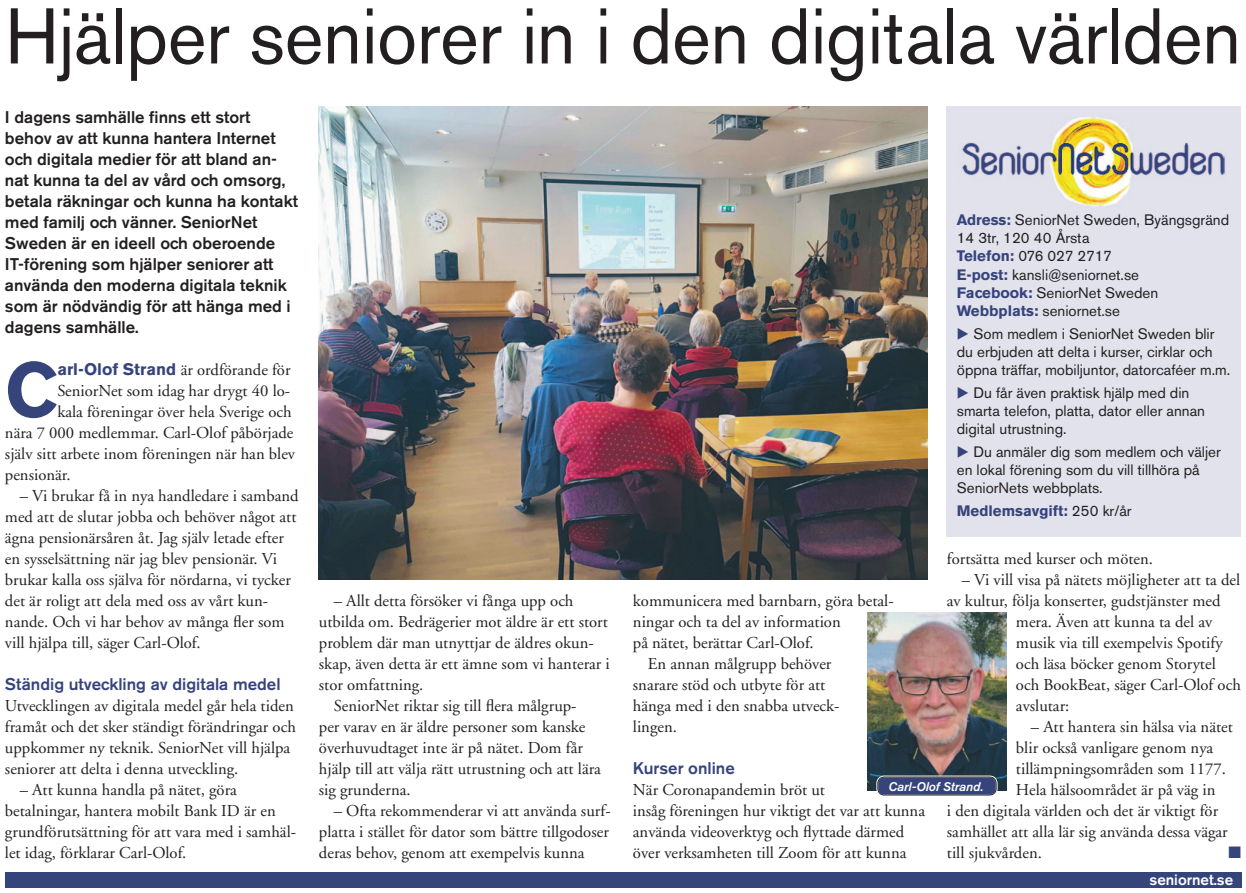
<style>
.page{position:relative;width:1246px;height:893px;background:#fff}
.page>*{position:absolute;margin:0;border:0;box-sizing:border-box;transform-origin:0 0}
.t1{font:78.05px "Akzidenz Grotesk BE";color:#231f20;scale:.95 1}
.t2{font:700 76.12px "Akzidenz Grotesk BE";color:#36447c}
.t3{font:500 16.8px/21px "Akzidenz Grotesk BE";color:#231f20}
.t4{font:500 16.8px "Akzidenz Grotesk BE";color:#36447c}
.t5{font:16.62px/21px "Adobe Garamond";color:#231f20}
.t6{font:16.62px "Zapf Dingbats ITC";color:#36447c}
.t7{font:15.05px/18px "Akzidenz Grotesk BE";color:#231f20}
.t8{font:700 15.05px "Akzidenz Grotesk BE";color:#36447c}
.t9{font:500 15.05px "Akzidenz Grotesk BE";color:#fff}
.t10{font:italic 500 12.42px "Akzidenz Grotesk BE";color:#fff}
.s1{font-family:"Akzidenz Grotesk BE";font-weight:700;color:#36447c}
.s2{font-weight:700;color:#36447c}
.s3{font-family:"East West Pi Fet";color:#36447c}
.s4{font-weight:400;color:#231f20}
</style>
<div class="page">
<div style="left:5px;top:872px;width:1235px;height:16px;background:#36447c"></div>
<div style="left:946px;top:106px;width:294px;height:431px;background:#e1e2ec"></div>
<img style="left:961px;top:117px;width:265px;height:89px">
<img style="left:867px;top:613px;width:138px;height:177px">
<svg style="left:876px;top:775px;width:121px;height:21px;background:#49547f"></svg>
<img style="left:319px;top:106px;width:607px;height:474px">
<h1 class="t1" style="left:5px;top:-10px;width:1302px">Hjälper seniorer in i den digitala världen</h1>
<p class="t3" style="left:5px;top:106px;width:294px">I dagens samhälle finns ett stort behov av att kunna hantera Internet och digitala medier för att bland an&shy;nat kunna ta del av vård och omsorg, betala räkningar och kunna ha kontakt med familj och vänner. SeniorNet Sweden är en ideell och oberoende IT-förening som hjälper seniorer att använda den moderna digitala teknik som är nödvändig för att hänga med i dagens samhälle.</p>
<h2 class="t2" style="left:5px;top:346px;width:54px">C</h2>
<p class="t5" style="left:57px;top:359px;width:235px"><span class="s1">arl-Olof Strand</span> är ordförande för</p>
<p class="t5" style="left:57px;top:380px;width:234px">SeniorNet som idag har drygt 40 lo-</p>
<p class="t5" style="left:57px;top:401px;width:236px">kala föreningar över hela Sverige och</p>
<p class="t5" style="left:5px;top:422px;width:290px">nära 7 000 medlemmar. Carl-Olof påbörjade</p>
<p class="t5" style="left:5px;top:443px;width:291px">själv sitt arbete inom föreningen när han blev</p>
<p class="t5" style="left:5px;top:464px;width:67px">pensionär.</p>
<p class="t5" style="left:5px;top:485px;width:295px;text-indent:15px">– Vi brukar få in nya handledare i samband med att de slutar jobba och behöver något att ägna pensionärsåren åt. Jag själv letade efter en sysselsättning när jag blev pensionär. Vi brukar kalla oss själva för nördarna, vi tycker det är roligt att dela med oss av vårt kun&shy;nande. Och vi har behov av många fler som vill hjälpa till, säger Carl-Olof.</p>
<p class="t4" style="left:5px;top:673px;width:277px">Ständig utveckling av digitala medel</p>
<p class="t5" style="left:5px;top:695px;width:292px">Utvecklingen av digitala medel går hela tiden framåt och det sker ständigt förändringar och uppkommer ny teknik. SeniorNet vill hjälpa seniorer att delta i denna utveckling.</p>
<p class="t5" style="left:5px;top:779px;width:292px;text-indent:15px">– Att kunna handla på nätet, göra betalningar, hantera mobilt Bank ID är en grundförutsättning för att vara med i samhäl&shy;let idag, förklarar Carl-Olof.</p>
<p class="t5" style="left:334px;top:590px;width:241px">– Allt detta försöker vi fånga upp och</p>
<p class="t5" style="left:319px;top:611px;width:290px">utbilda om. Bedrägerier mot äldre är ett stort</p>
<p class="t5" style="left:319px;top:632px;width:276px">problem där man utnyttjar de äldres okun-</p>
<p class="t5" style="left:319px;top:653px;width:292px">skap, även detta är ett ämne som vi hanterar i</p>
<p class="t5" style="left:319px;top:674px;width:106px">stor omfattning.</p>
<p class="t5" style="left:334px;top:695px;width:244px">SeniorNet riktar sig till flera målgrup-</p>
<p class="t5" style="left:319px;top:716px;width:268px">per varav en är äldre personer som kanske</p>
<p class="t5" style="left:319px;top:737px;width:265px">överhuvudtaget inte är på nätet. Dom får</p>
<p class="t5" style="left:319px;top:758px;width:283px">hjälp till att välja rätt utrustning och att lära</p>
<p class="t5" style="left:319px;top:779px;width:93px">sig grunderna.</p>
<p class="t5" style="left:319px;top:800px;width:293px;text-align:justify;text-indent:15px">– Ofta rekommenderar vi att använda surf&shy;platta i stället för dator som bättre tillgodoser deras behov, genom att exempelvis kunna</p>
<p class="t7" style="left:956px;top:211px;width:274px"><span class="s2">Adress:</span> SeniorNet Sweden, Byängsgränd<br>14 3tr, 120 40 Årsta<br><span class="s2">Telefon:</span> 076 027 2717<br><span class="s2">E-post:</span> kansli@seniornet.se<br><span class="s2">Facebook:</span> SeniorNet Sweden<br><span class="s2">Webbplats:</span> seniornet.se</p>
<p class="t7" style="left:956px;top:324px;width:275px"><span class="s3">H</span> Som medlem i SeniorNet Sweden blir du erbjuden att delta i kurser, cirklar och öppna träffar, mobiljuntor, datorcaféer m.m.</p>
<p class="t7" style="left:956px;top:384px;width:250px"><span class="s3">H</span> Du får även praktisk hjälp med din smarta telefon, platta, dator eller annan digital utrustning.</p>
<p class="t7" style="left:956px;top:443px;width:265px"><span class="s3">H</span> Du anmäler dig som medlem och väljer en lokal förening som du vill tillhöra på<br>SeniorNets webbplats.</p>
<p class="t8" style="left:956px;top:502px;width:176px">Medlemsavgift: <span class="s4">250 kr/år</span></p>
<p class="t5" style="left:946px;top:548px;width:207px">fortsätta med kurser och möten.</p>
<p class="t5" style="left:961px;top:569px;width:280px">– Vi vill visa på nätets möjligheter att ta del</p>
<p class="t5" style="left:946px;top:590px;width:275px">av kultur, följa konserter, gudstjänster med</p>
<p class="t5" style="left:1015px;top:611px;width:198px">mera. Även att kunna ta del av</p>
<p class="t5" style="left:1015px;top:632px;width:208px">musik via till exempelvis Spotify</p>
<p class="t5" style="left:1015px;top:653px;width:201px">och läsa böcker genom Storytel</p>
<p class="t5" style="left:1015px;top:674px;width:226px">och BookBeat, säger Carl-Olof och</p>
<p class="t5" style="left:1015px;top:695px;width:55px">avslutar:</p>
<p class="t5" style="left:1030px;top:716px;width:203px">– Att hantera sin hälsa via nätet</p>
<p class="t5" style="left:1015px;top:737px;width:199px">blir också vanligare genom nya</p>
<p class="t5" style="left:1015px;top:758px;width:211px">tillämpningsområden som 1177.</p>
<p class="t5" style="left:1015px;top:779px;width:201px">Hela hälsoområdet är på väg in</p>
<p class="t5" style="left:946px;top:800px;width:273px">i den digitala världen och det är viktigt för</p>
<p class="t5" style="left:946px;top:821px;width:282px">samhället att alla lär sig använda dessa vägar</p>
<p class="t5" style="left:946px;top:842px;width:96px">till sjukvården.</p>
<p class="t6" style="left:1228px;top:844px;width:14px">■</p>
<p class="t5" style="left:632px;top:590px;width:262px">kommunicera med barnbarn, göra betal-</p>
<p class="t5" style="left:632px;top:611px;width:209px">ningar och ta del av information</p>
<p class="t5" style="left:632px;top:632px;width:182px">på nätet, berättar Carl-Olof.</p>
<p class="t5" style="left:647px;top:653px;width:185px">En annan målgrupp behöver</p>
<p class="t5" style="left:632px;top:674px;width:194px">snarare stöd och utbyte för att</p>
<p class="t5" style="left:632px;top:695px;width:208px">hänga med i den snabba utveck-</p>
<p class="t5" style="left:632px;top:716px;width:45px">lingen.</p>
<p class="t4" style="left:632px;top:757px;width:103px">Kurser online</p>
<p class="t5" style="left:632px;top:779px;width:293px">När Coronapandemin bröt ut<br>insåg föreningen hur viktigt det var att kunna använda videoverktyg och flyttade därmed över verksamheten till Zoom för att kunna</p>
<p class="t10" style="left:888px;top:779px;width:97px">Carl-Olof Strand.</p>
<p class="t9" style="left:1149px;top:870px;width:85px">seniornet.se</p>
</div>
